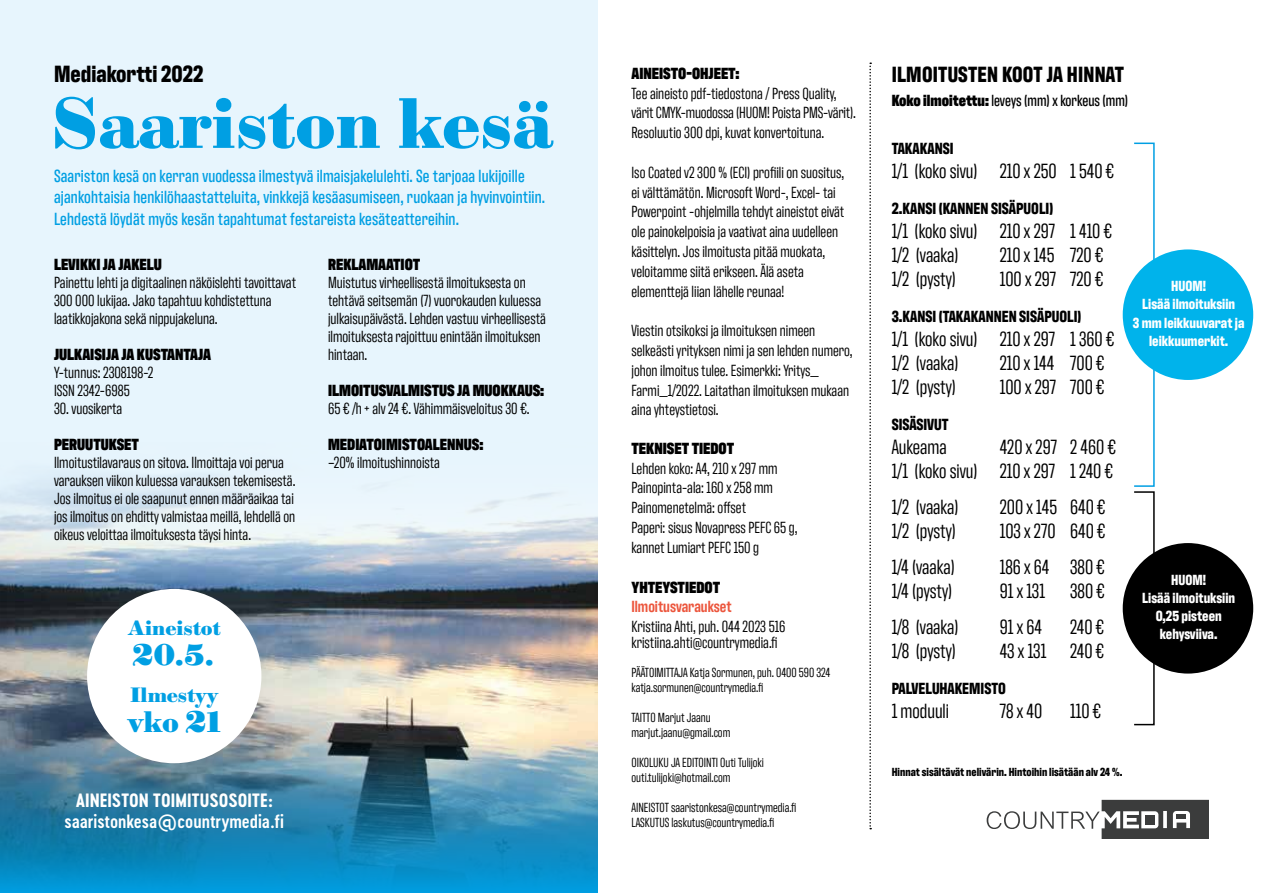
<style>
.page{position:relative;width:1263px;height:893px;background:#fff}
.page>*{position:absolute;margin:0;border:0;box-sizing:border-box;transform-origin:0 0}
.t1{font:72px "Sybarite Small";color:#009fe3}
.t2{font:30px "Sybarite Small";color:#009fe3}
.t3{font:700 24px "Antarctican Headline";color:#000}
.t4{font:700 22.5px "Antarctican Headline";letter-spacing:.01em;color:#000}
.t5{font:21px/24px "Antarctican Headline";color:#000}
.t6{font:21px "Sybarite Small";color:#009fe3}
.t7{font:500 18px/21.6px "Antarctican Headline";letter-spacing:.01em;color:#009fe3}
.t8{font:18px "Cervo Neue Semi Bold Neue";color:#fff}
.t9{font:18px "Cervo Neue Bold Neue";color:#fff}
.t10{font:16.5px/19.8px "Antarctican Headline";color:#000}
.t11{font:900 16.5px "Antarctican Headline";color:#000}
.t12{font:700 16.5px "Antarctican Headline";color:#000}
.t13{font:500 16.5px "Antarctican Headline";color:#000}
.t14{font:600 16.5px "Antarctican Headline";color:#ec563d}
.t15{font:700 15px/18px "Antarctican Headline";color:#fff;text-align:center}
.t16{font:13.5px/15px "Antarctican Headline";color:#000}
.t17{font:700 12px "Antarctican Headline";color:#000}
.s1{font-weight:900}
</style>
<div class="page">
<div style="left:0;top:0;width:598px;height:708px;background:#e7f5fd"></div>
<img style="left:0;top:476px;width:598px;height:417px">
<img style="left:0;top:740px;width:597px;height:153px">
<svg style="left:869px;top:63px;width:2px;height:766px"></svg>
<svg style="left:987px;top:800px;width:222px;height:39px"></svg>
<div style="left:1133px;top:143px;width:22px;height:344px;border:2px solid #009fe3"></div>
<div style="left:1133px;top:491px;width:22px;height:234px;border:2px solid #000"></div>
<div style="left:1123px;top:249px;width:130px;height:131px;background:#00b3eb;border-radius:50%"></div>
<div style="left:1123px;top:543px;width:130px;height:131px;background:#000;border-radius:50%"></div>
<div style="left:87px;top:589px;width:174px;height:174px;background:#fff;border-radius:50%"></div>
<h3 class="t3" style="left:54px;top:56px;width:151px">Mediakortti 2022</h3>
<h1 class="t1" style="left:51px;top:77px;width:503px">Saariston kesä</h1>
<p class="t7" style="left:54px;top:163px;width:493px">Saariston kesä on kerran vuodessa ilmestyvä ilmaisjakelulehti. Se tarjoaa lukijoille ajankohtaisia henkilöhaastatteluita, vinkkejä kesäasumiseen, ruokaan ja hyvinvointiin.<br>Lehdestä löydät myös kesän tapahtumat festareista kesäteattereihin.</p>
<p class="t11" style="left:54px;top:252px;width:109px">LEVIKKI JA JAKELU</p>
<p class="t10" style="left:54px;top:272px;width:244px;line-height:18px">Painettu lehti ja digitaalinen näköislehti tavoittavat<br>300 000 lukijaa. Jako tapahtuu kohdistettuna laatikkojakona sekä nippujakeluna.</p>
<p class="t11" style="left:54px;top:342px;width:159px">JULKAISIJA JA KUSTANTAJA</p>
<p class="t10" style="left:54px;top:362px;width:101px;line-height:18px">Y-tunnus: 2308198-2<br>ISSN 2342-6985</p>
<p class="t10" style="left:54px;top:397px;width:70px">30. vuosikerta</p>
<p class="t11" style="left:54px;top:432px;width:86px">PERUUTUKSET</p>
<p class="t10" style="left:54px;top:452px;width:243px;line-height:18px">Ilmoitustilavaraus on sitova. Ilmoittaja voi perua varauksen viikon kuluessa varauksen tekemisestä.<br>Jos ilmoitus ei ole saapunut ennen määräaikaa tai jos ilmoitus on ehditty valmistaa meillä, lehdellä on oikeus veloittaa ilmoituksesta täysi hinta.</p>
<p class="t6" style="left:128px;top:614px;width:94px">Aineistot</p>
<h2 class="t2" style="left:133px;top:635px;width:84px">20.5.</h2>
<p class="t6" style="left:130px;top:682px;width:90px">Ilmestyy</p>
<h2 class="t2" style="left:127px;top:703px;width:95px">vko 21</h2>
<p class="t9" style="left:76px;top:787px;width:198px">AINEISTON TOIMITUSOSOITE:</p>
<p class="t8" style="left:65px;top:809px;width:221px">saaristonkesa@countrymedia.fi</p>
<p class="t11" style="left:328px;top:252px;width:94px">REKLAMAATIOT</p>
<p class="t10" style="left:328px;top:272px;width:219px;line-height:18px">Muistutus virheellisestä ilmoituksesta on tehtävä seitsemän (7) vuorokauden kuluessa julkaisupäivästä. Lehden vastuu virheellisestä ilmoituksesta rajoittuu enintään ilmoituksen hintaan.</p>
<p class="t11" style="left:328px;top:378px;width:218px">ILMOITUSVALMISTUS JA MUOKKAUS:</p>
<p class="t10" style="left:328px;top:397px;width:203px">65 € /h + alv 24 €. Vähimmäisveloitus 30 €.</p>
<p class="t11" style="left:328px;top:432px;width:157px">MEDIATOIMISTOALENNUS:</p>
<p class="t10" style="left:328px;top:451px;width:113px">–20% ilmoitushinnoista</p>
<p class="t11" style="left:631px;top:61px;width:109px">AINEISTO-OHJEET:</p>
<p class="t10" style="left:631px;top:82px;width:226px">Tee aineisto pdf-tiedostona / Press Quality, värit CMYK-muodossa (HUOM! Poista PMS-värit).<br>Resoluutio 300 dpi, kuvat konvertoituna.</p>
<p class="t10" style="left:631px;top:161px;width:214px">Iso Coated v2 300 % (ECI) profiili on suositus, ei välttämätön. Microsoft Word-, Excel- tai Powerpoint -ohjelmilla tehdyt aineistot eivät ole painokelpoisia ja vaativat aina uudelleen käsittelyn. Jos ilmoitusta pitää muokata, veloitamme siitä erikseen. Älä aseta elementtejä liian lähelle reunaa!</p>
<p class="t10" style="left:631px;top:320px;width:223px">Viestin otsikoksi ja ilmoituksen nimeen selkeästi yrityksen nimi ja sen lehden numero, johon ilmoitus tulee. Esimerkki: Yritys_ Farmi_1/2022. Laitathan ilmoituksen mukaan aina yhteystietosi.</p>
<p class="t11" style="left:631px;top:436px;width:104px">TEKNISET TIEDOT</p>
<p class="t10" style="left:631px;top:457px;width:168px">Lehden koko: A4, 210 x 297 mm<br>Painopinta-ala: 160 x 258 mm<br>Painomenetelmä: offset<br>Paperi: sisus Novapress PEFC 65 g, kannet Lumiart PEFC 150 g</p>
<p class="t11" style="left:631px;top:575px;width:90px">YHTEYSTIEDOT</p>
<p class="t14" style="left:631px;top:595px;width:102px">Ilmoitusvaraukset</p>
<p class="t10" style="left:631px;top:617px;width:155px;line-height:16.5px">Kristiina Ahti, puh. 044 2023 516 kristiina.ahti@countrymedia.fi</p>
<p class="t16" style="left:631px;top:664px;width:200px">PÄÄTOIMITTAJA Katja Sormunen, puh. 0400 590 324 katja.sormunen@countrymedia.fi</p>
<p class="t16" style="left:631px;top:709px;width:100px">TAITTO Marjut Jaanu marjut.jaanu@gmail.com</p>
<p class="t16" style="left:631px;top:754px;width:134px">OIKOLUKU JA EDITOINTI Outi Tulijoki outi.tulijoki@hotmail.com</p>
<p class="t16" style="left:631px;top:799px;width:166px">AINEISTOT saaristonkesa@countrymedia.fi<br>LASKUTUS laskutus@countrymedia.fi</p>
<h3 class="t4" style="left:892px;top:58px;width:234px">ILMOITUSTEN KOOT JA HINNAT</h3>
<p class="t13" style="left:892px;top:89px;width:238px"><span class="s1">Koko ilmoitettu:</span> leveys (mm) x korkeus (mm)</p>
<p class="t12" style="left:892px;top:137px;width:63px">TAKAKANSI</p>
<p class="t5" style="left:892px;top:158px;width:224px">1/1 (koko sivu) 210 x 250 1 540 €</p>
<p class="t12" style="left:892px;top:197px;width:163px">2.KANSI (KANNEN SISÄPUOLI)</p>
<p class="t5" style="left:892px;top:218px;width:222px">1/1 (koko sivu) 210 x 297 1 410 €<br>1/2 (vaaka)</p>
<p class="t5" style="left:1000px;top:242px;width:105px">210 x 145 720 €</p>
<p class="t5" style="left:892px;top:266px;width:66px">1/2 (pysty)</p>
<p class="t5" style="left:1000px;top:266px;width:105px">100 x 297 720 €</p>
<p class="t12" style="left:892px;top:305px;width:191px">3.KANSI (TAKAKANNEN SISÄPUOLI)</p>
<p class="t5" style="left:892px;top:326px;width:224px">1/1 (koko sivu) 210 x 297 1 360 €<br>1/2 (vaaka)</p>
<p class="t5" style="left:1000px;top:350px;width:106px">210 x 144 700 €</p>
<p class="t5" style="left:892px;top:374px;width:66px">1/2 (pysty)</p>
<p class="t5" style="left:1000px;top:374px;width:106px">100 x 297 700 €</p>
<p class="t12" style="left:892px;top:413px;width:58px">SISÄSIVUT</p>
<p class="t5" style="left:892px;top:434px;width:57px">Aukeama</p>
<p class="t5" style="left:892px;top:434px;width:226px;text-align:right">420 x 297 2 460 €<br>1/1 (koko sivu) 210 x 297 1 240 €</p>
<p class="t5" style="left:892px;top:494px;width:68px">1/2 (vaaka)</p>
<p class="t5" style="left:1000px;top:494px;width:107px">200 x 145 640 €</p>
<p class="t5" style="left:892px;top:518px;width:66px">1/2 (pysty)</p>
<p class="t5" style="left:1000px;top:518px;width:107px">103 x 270 640 €</p>
<p class="t5" style="left:892px;top:554px;width:65px">1/4 (vaaka)</p>
<p class="t5" style="left:1000px;top:554px;width:107px">186 x 64 380 €</p>
<p class="t5" style="left:892px;top:578px;width:62px">1/4 (pysty)</p>
<p class="t5" style="left:1000px;top:578px;width:107px">91 x 131 380 €</p>
<p class="t5" style="left:892px;top:614px;width:68px">1/8 (vaaka)</p>
<p class="t5" style="left:1000px;top:614px;width:44px">91 x 64</p>
<p class="t5" style="left:1070px;top:614px;width:35px">240 €</p>
<p class="t5" style="left:892px;top:638px;width:66px">1/8 (pysty)</p>
<p class="t5" style="left:1000px;top:638px;width:106px">43 x 131 240 €</p>
<p class="t12" style="left:892px;top:677px;width:116px">PALVELUHAKEMISTO</p>
<p class="t5" style="left:892px;top:698px;width:59px">1 moduuli</p>
<p class="t5" style="left:1000px;top:698px;width:44px">78 x 40</p>
<p class="t5" style="left:1070px;top:698px;width:32px">110 €</p>
<p class="t15" style="left:1133px;top:276px;width:113px">HUOM!<br>Lisää ilmoituksiin<br>3 mm leikkuuvarat ja leikkuumerkit.</p>
<p class="t15" style="left:1142px;top:570px;width:94px">HUOM!<br>Lisää ilmoituksiin<br>0,25 pisteen</p>
<p class="t15" style="left:1160px;top:624px;width:59px">kehysviiva.</p>
<p class="t17" style="left:892px;top:763px;width:232px">Hinnat sisältävät nelivärin. Hintoihin lisätään alv 24 %.</p>
</div>
